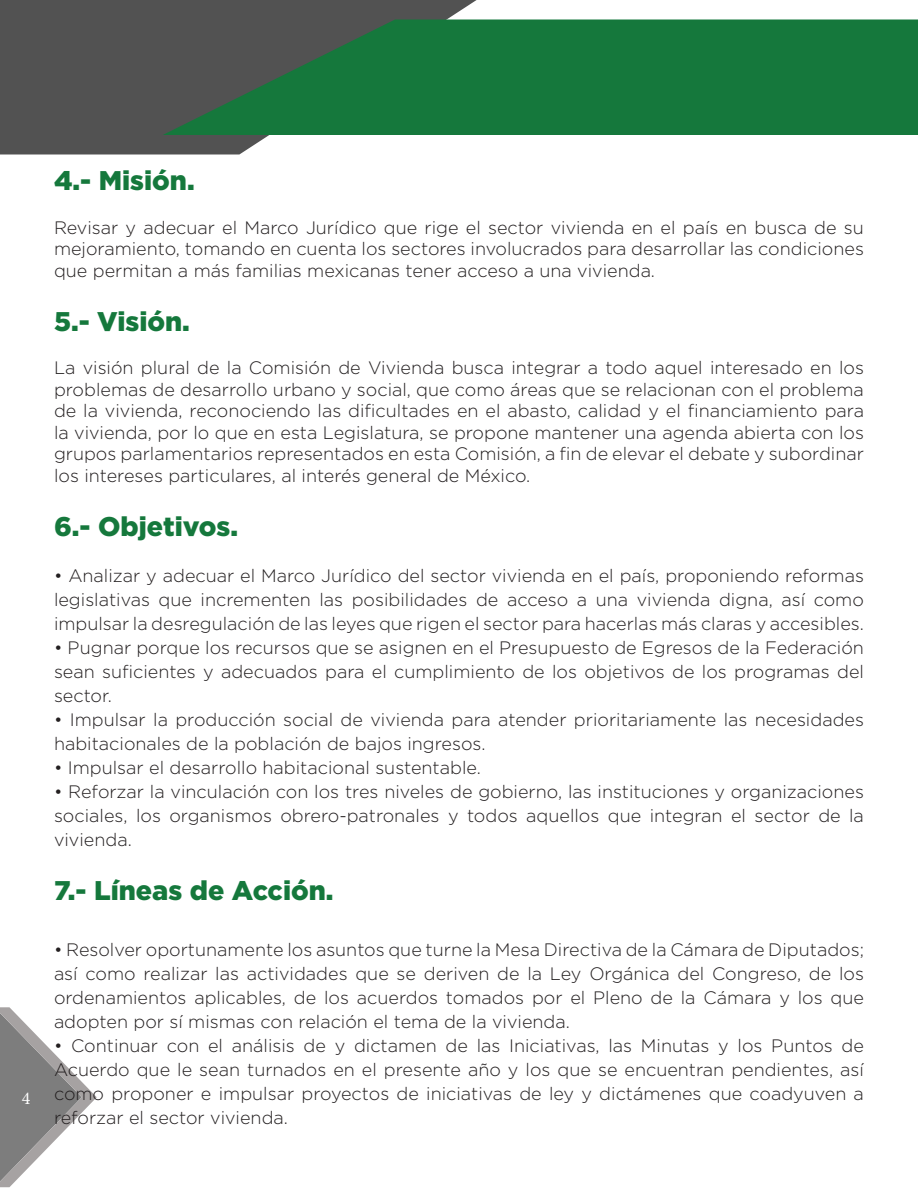
<style>
.page{position:relative;width:918px;height:1188px;background:#fff}
.page>*{position:absolute;margin:0;border:0;box-sizing:border-box;transform-origin:0 0}
.t1{font:900 27px "Gotham";color:#15783c}
.t2{font:300 18px/24px "Gotham";color:#231f20;text-align:justify}
.t3{font:18px "Minion Pro";color:#fff}
</style>
<div class="page">
<svg style="left:0;top:0;width:478px;height:154px;background:#676767"></svg>
<svg style="left:163px;top:20px;width:755px;height:115px;background:#1e723f"></svg>
<svg style="left:0;top:1007px;width:97px;height:180px"></svg>
<p class="t3" style="left:22px;top:1087px;width:10px">4</p>
<p class="t1" style="left:54px;top:162px;width:142px">4.- Misión.</p>
<p class="t2" style="left:54px;top:216px;width:811px;line-height:21.6px">Revisar y adecuar el Marco Jurídico que rige el sector vivienda en el país en busca de su mejoramiento, tomando en cuenta los sectores involucrados para desarrollar las condiciones que permitan a más familias mexicanas tener acceso a una vivienda.</p>
<p class="t1" style="left:54px;top:303px;width:137px">5.- Visión.</p>
<p class="t2" style="left:54px;top:356px;width:812px;line-height:21.6px">La visión plural de la Comisión de Vivienda busca integrar a todo aquel interesado en los problemas de desarrollo urbano y social, que como áreas que se relacionan con el problema de la vivienda, reconociendo las dificultades en el abasto, calidad y el financiamiento para la vivienda, por lo que en esta Legislatura, se propone mantener una agenda abierta con los grupos parlamentarios representados en esta Comisión, a fin de elevar el debate y subordinar los intereses particulares, al interés general de México.</p>
<p class="t1" style="left:54px;top:508px;width:186px">6.- Objetivos.</p>
<p class="t2" style="left:54px;top:563px;width:812px">• Analizar y adecuar el Marco Jurídico del sector vivienda en el país, proponiendo reformas legislativas que incrementen las posibilidades de acceso a una vivienda digna, así como impulsar la desregulación de las leyes que rigen el sector para hacerlas más claras y accesibles.</p>
<p class="t2" style="left:54px;top:635px;width:812px">• Pugnar porque los recursos que se asignen en el Presupuesto de Egresos de la Federación sean suficientes y adecuados para el cumplimiento de los objetivos de los programas del sector.</p>
<p class="t2" style="left:54px;top:707px;width:812px">• Impulsar la producción social de vivienda para atender prioritariamente las necesidades habitacionales de la población de bajos ingresos.</p>
<p class="t2" style="left:54px;top:755px;width:428px">• Impulsar el desarrollo habitacional sustentable.</p>
<p class="t2" style="left:54px;top:779px;width:812px">• Reforzar la vinculación con los tres niveles de gobierno, las instituciones y organizaciones sociales, los organismos obrero-patronales y todos aquellos que integran el sector de la vivienda.</p>
<p class="t1" style="left:54px;top:871px;width:281px">7.- Líneas de Acción.</p>
<p class="t2" style="left:54px;top:937px;width:812px">• Resolver oportunamente los asuntos que turne la Mesa Directiva de la Cámara de Diputados; así como realizar las actividades que se deriven de la Ley Orgánica del Congreso, de los ordenamientos aplicables, de los acuerdos tomados por el Pleno de la Cámara y los que adopten por sí mismas con relación el tema de la vivienda.</p>
<p class="t2" style="left:54px;top:1033px;width:812px">• Continuar con el análisis de y dictamen de las Iniciativas, las Minutas y los Puntos de Acuerdo que le sean turnados en el presente año y los que se encuentran pendientes, así como proponer e impulsar proyectos de iniciativas de ley y dictámenes que coadyuven a reforzar el sector vivienda.</p>
</div>
